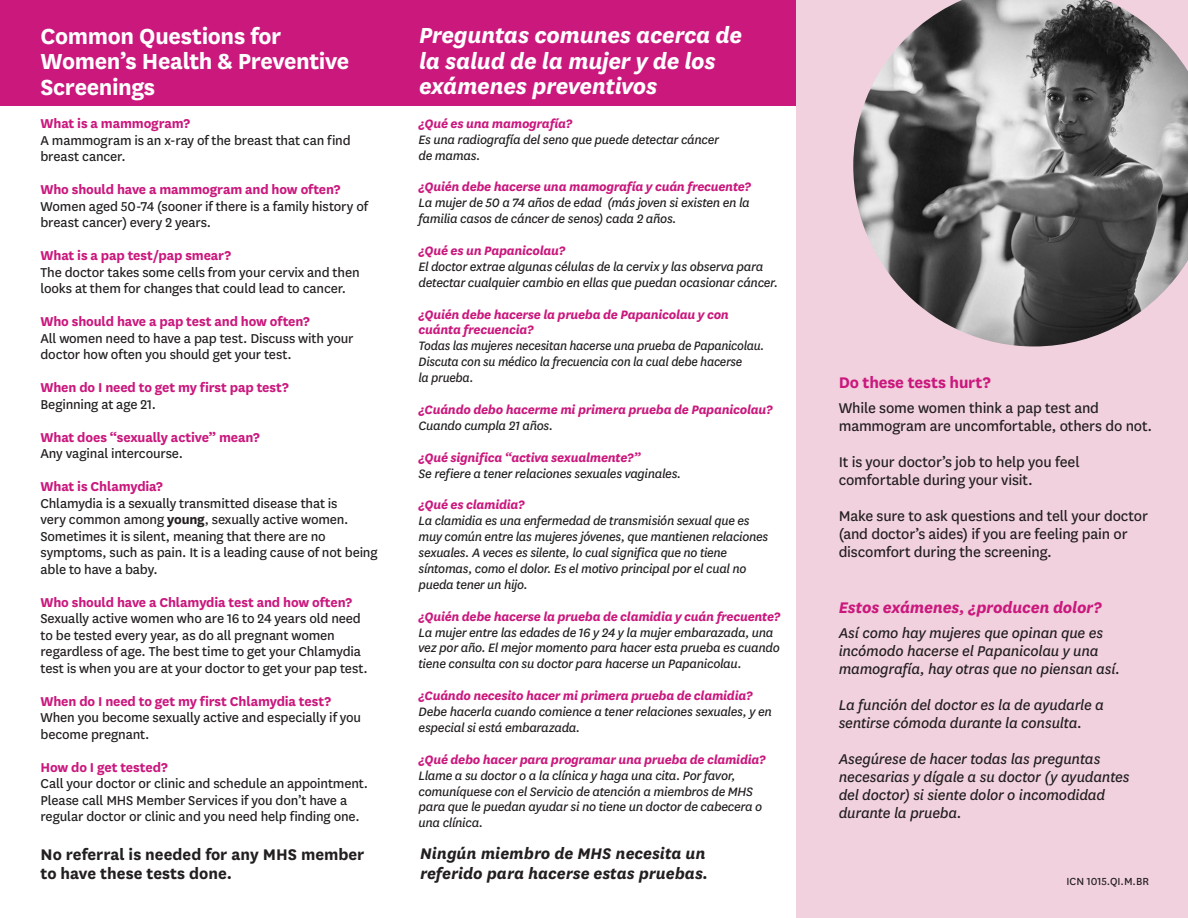
<style>
.page{position:relative;width:1188px;height:918px;background:#fff}
.page>*{position:absolute;margin:0;border:0;box-sizing:border-box;transform-origin:0 0}
.t1{font:italic 700 25.5px/25.5px "Centene Sans";letter-spacing:-.015em;color:#fff}
.t2{font:700 25.5px/25.5px "Centene Sans";letter-spacing:-.015em;color:#fff}
.t3{font:italic 700 18px/19.5px "Centene Sans";color:#231f20}
.t4{font:700 18px/19.5px "Centene Sans";color:#231f20}
.t5{font:italic 700 18px "Centene Sans";letter-spacing:-.015em;color:#ca187d}
.t6{font:700 18px "Centene Sans";letter-spacing:-.01em;color:#ca187d}
.t7{font:italic 16.5px/18px "Centene Sans";letter-spacing:-.015em;color:#231f20}
.t8{font:16.5px/18px "Centene Sans";letter-spacing:-.01em;color:#231f20}
.t9{font:15px/16.5px "Centene Sans";letter-spacing:-.01em;color:#231f20}
.t10{font:700 15px "Centene Sans";letter-spacing:-.01em;color:#ca187d}
.t11{font:italic 14.25px/15.9px "Centene Sans";letter-spacing:-.025em;color:#231f20}
.t12{font:italic 700 14.25px/15.9px "Centene Sans";letter-spacing:-.02em;color:#ca187d}
.t13{font:italic 14.25px/15.9px "Centene Sans";letter-spacing:-.025em;color:#231f20;scale:.96 1}
.t14{font:12px "Centene Sans";color:#231f20}
.s1{font-weight:700}
</style>
<div class="page">
<div style="left:0;top:0;width:1188px;height:105px;background:#ca187d"></div>
<div style="left:796px;top:0;width:392px;height:918px;background:#f1d1de"></div>
<img style="left:853px;top:0;width:335px;height:346px">
<h1 class="t2" style="left:40px;top:22px;width:310px">Common Questions for<br>Women’s Health &amp; Preventive<br>Screenings</h1>
<p class="t10" style="left:40px;top:113px;width:151px">What is a mammogram?</p>
<p class="t9" style="left:40px;top:131px;width:312px">A mammogram is an x-ray of the breast that can find breast cancer.</p>
<p class="t10" style="left:40px;top:179px;width:302px">Who should have a mammogram and how often?</p>
<p class="t9" style="left:40px;top:197px;width:329px">Women aged 50-74 (sooner if there is a family history of breast cancer) every 2 years.</p>
<p class="t10" style="left:40px;top:245px;width:192px">What is a pap test/pap smear?</p>
<p class="t9" style="left:40px;top:263px;width:321px">The doctor takes some cells from your cervix and then looks at them for changes that could lead to cancer.</p>
<p class="t10" style="left:40px;top:311px;width:271px">Who should have a pap test and how often?</p>
<p class="t9" style="left:40px;top:329px;width:315px">All women need to have a pap test. Discuss with your doctor how often you should get your test.</p>
<p class="t10" style="left:40px;top:377px;width:250px">When do I need to get my first pap test?</p>
<p class="t9" style="left:40px;top:395px;width:117px">Beginning at age 21.</p>
<p class="t10" style="left:40px;top:427px;width:221px">What does “sexually active” mean?</p>
<p class="t9" style="left:40px;top:445px;width:144px">Any vaginal intercourse.</p>
<p class="t10" style="left:40px;top:476px;width:124px">What is Chlamydia?</p>
<p class="t9" style="left:40px;top:494px;width:339px">Chlamydia is a sexually transmitted disease that is<br>very common among <span class="s1">young</span>, sexually active women.<br>Sometimes it is silent, meaning that there are no symptoms, such as pain. It is a leading cause of not being able to have a baby.</p>
<p class="t10" style="left:40px;top:592px;width:313px">Who should have a Chlamydia test and how often?</p>
<p class="t9" style="left:40px;top:610px;width:329px">Sexually active women who are 16 to 24 years old need to be tested every year, as do all pregnant women regardless of age. The best time to get your Chlamydia test is when you are at your doctor to get your pap test.</p>
<p class="t10" style="left:40px;top:691px;width:292px">When do I need to get my first Chlamydia test?</p>
<p class="t9" style="left:40px;top:709px;width:322px">When you become sexually active and especially if you become pregnant.</p>
<p class="t10" style="left:40px;top:757px;width:129px">How do I get tested?</p>
<p class="t9" style="left:40px;top:775px;width:329px">Call your doctor or clinic and schedule an appointment.<br>Please call MHS Member Services if you don’t have a regular doctor or clinic and you need help finding one.</p>
<p class="t4" style="left:40px;top:843px;width:325px">No referral is needed for any MHS member to have these tests done.</p>
<h1 class="t1" style="left:419px;top:21px;width:325px">Preguntas comunes acerca de la salud de la mujer y de los exámenes preventivos</h1>
<p class="t12" style="left:419px;top:115px;width:155px">¿Qué es una mamografía?</p>
<p class="t11" style="left:419px;top:131px;width:302px">Es una radiografía del seno que puede detectar cáncer de mamas.</p>
<p class="t12" style="left:419px;top:178px;width:334px">¿Quién debe hacerse una mamografía y cuán frecuente?</p>
<p class="t11" style="left:419px;top:194px;width:333px">La mujer de 50 a 74 años de edad (más joven si existen en la familia casos de cáncer de senos) cada 2 años.</p>
<p class="t12" style="left:419px;top:242px;width:148px">¿Qué es un Papanicolau?</p>
<p class="t11" style="left:419px;top:258px;width:361px">El doctor extrae algunas células de la cervix y las observa para detectar cualquier cambio en ellas que puedan ocasionar cáncer.</p>
<p class="t12" style="left:419px;top:305px;width:312px">¿Quién debe hacerse la prueba de Papanicolau y con cuánta frecuencia?</p>
<p class="t13" style="left:419px;top:337px;width:362px">Todas las mujeres necesitan hacerse una prueba de Papanicolau.<br>Discuta con su médico la frecuencia con la cual debe hacerse<br>la prueba.</p>
<p class="t12" style="left:419px;top:401px;width:356px">¿Cuándo debo hacerme mi primera prueba de Papanicolau?</p>
<p class="t11" style="left:419px;top:417px;width:136px">Cuando cumpla 21 años.</p>
<p class="t12" style="left:419px;top:448px;width:223px">¿Qué significa “activa sexualmente?”</p>
<p class="t11" style="left:419px;top:465px;width:264px">Se refiere a tener relaciones sexuales vaginales.</p>
<p class="t12" style="left:419px;top:496px;width:108px">¿Qué es clamidia?</p>
<p class="t11" style="left:419px;top:512px;width:351px">La clamidia es una enfermedad de transmisión sexual que es muy común entre las mujeres jóvenes, que mantienen relaciones sexuales. A veces es silente, lo cual significa que no tiene síntomas, como el dolor. Es el motivo principal por el cual no pueda tener un hijo.</p>
<p class="t12" style="left:419px;top:607px;width:363px">¿Quién debe hacerse la prueba de clamidia y cuán frecuente?</p>
<p class="t11" style="left:419px;top:624px;width:363px">La mujer entre las edades de 16 y 24 y la mujer embarazada, una vez por año. El mejor momento para hacer esta prueba es cuando tiene consulta con su doctor para hacerse un Papanicolau.</p>
<p class="t12" style="left:419px;top:687px;width:336px">¿Cuándo necesito hacer mi primera prueba de clamidia?</p>
<p class="t11" style="left:419px;top:703px;width:355px">Debe hacerla cuando comience a tener relaciones sexuales, y en especial si está embarazada.</p>
<p class="t12" style="left:419px;top:751px;width:349px">¿Qué debo hacer para programar una prueba de clamidia?</p>
<p class="t11" style="left:419px;top:767px;width:345px">Llame a su doctor o a la clínica y haga una cita. Por favor, comuníquese con el Servicio de atención a miembros de MHS para que le puedan ayudar si no tiene un doctor de cabecera o una clínica.</p>
<p class="t3" style="left:420px;top:843px;width:290px">Ningún miembro de MHS necesita un referido para hacerse estas pruebas.</p>
<p class="t6" style="left:839px;top:370px;width:153px">Do these tests hurt?</p>
<p class="t8" style="left:839px;top:398px;width:315px">While some women think a pap test and mammogram are uncomfortable, others do not.</p>
<p class="t8" style="left:839px;top:452px;width:242px">It is your doctor’s job to help you feel comfortable during your visit.</p>
<p class="t8" style="left:839px;top:506px;width:311px">Make sure to ask questions and tell your doctor (and doctor’s aides) if you are feeling pain or discomfort during the screening.</p>
<p class="t5" style="left:839px;top:595px;width:265px">Estos exámenes, ¿producen dolor?</p>
<p class="t7" style="left:839px;top:623px;width:283px">Así como hay mujeres que opinan que es incómodo hacerse el Papanicolau y una mamografía, hay otras que no piensan así.</p>
<p class="t7" style="left:839px;top:695px;width:267px">La función del doctor es la de ayudarle a sentirse cómoda durante la consulta.</p>
<p class="t7" style="left:839px;top:749px;width:292px">Asegúrese de hacer todas las preguntas necesarias y dígale a su doctor (y ayudantes del doctor) si siente dolor o incomodidad durante la prueba.</p>
<p class="t14" style="left:1067px;top:873px;width:84px">ICN 1015.QI.M.BR</p>
</div>
